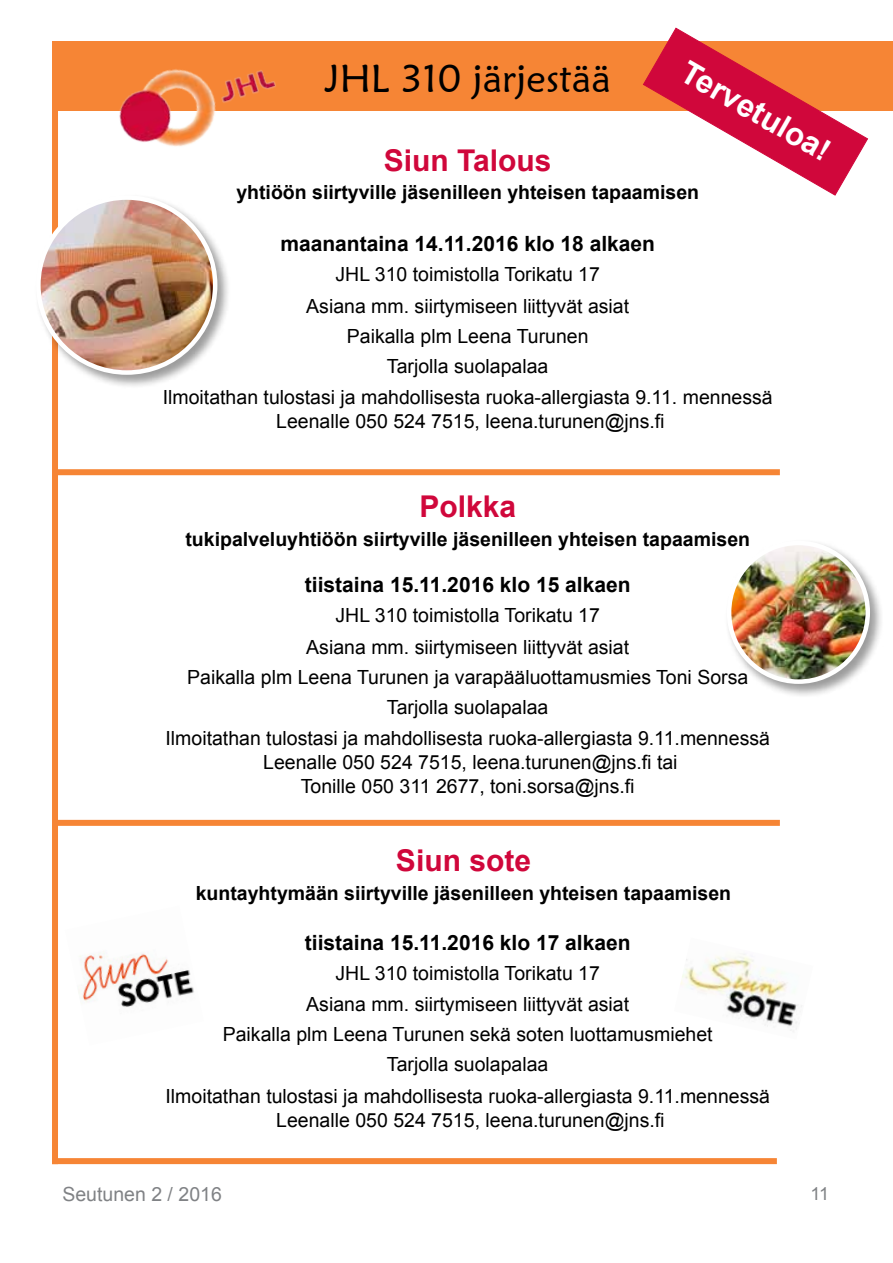
<style>
.page{position:relative;width:893px;height:1263px;background:#fff}
.page>*{position:absolute;margin:0;border:0;box-sizing:border-box;transform-origin:0 0}
.t1{font:39px "Maiandra GD";color:#000}
.t2{font:700 31.5px "Arial";color:#fff}
.t3{font:700 30px "Arial";color:#d0073b}
.t4{font:700 21px "Arial";color:#000}
.t5{font:19.5px/30.8px "Arial";color:#000;text-align:center}
.t6{font:700 19.5px "Arial";color:#000}
.t7{font:19.5px "Arial";color:#808285}
.t8{font:18px "Arial";color:#808285}
.s1{font-size:30px}
</style>
<div class="page">
<img style="left:79px;top:953px;width:115px;height:54px">
<div style="left:52px;top:41px;width:841px;height:70px;background:#f68535"></div>
<div style="left:52px;top:92px;width:6px;height:1072px;background:#f68535"></div>
<div style="left:55px;top:469px;width:725px;height:6px;background:#f68535"></div>
<div style="left:55px;top:820px;width:725px;height:6px;background:#f68535"></div>
<div style="left:52px;top:1158px;width:725px;height:6px;background:#f68535"></div>
<img style="left:119px;top:69px;width:157px;height:78px">
<img style="left:680px;top:954px;width:122px;height:78px">
<div style="left:725px;top:538px;width:159px;height:160px;background:#000;opacity:.39"></div>
<img style="left:729px;top:543px;width:139px;height:139px;border-radius:69px">
<div style="left:727px;top:541px;width:143px;height:143px;border:4px solid #fff;border-radius:50%"></div>
<div style="left:34px;top:193px;width:198px;height:196px;background:#000;opacity:.39"></div>
<img style="left:38px;top:198px;width:177px;height:175px">
<div style="left:36px;top:195px;width:181px;height:180px;border:4px solid #fff;border-radius:50%"></div>
<svg style="left:643px;top:28px;width:225px;height:168px"></svg>
<h2 class="t2" style="left:694px;top:51px;width:168px;rotate:30deg">Tervetuloa<span class="s1">!</span></h2>
<h1 class="t1" style="left:324px;top:54px;width:288px">JHL 310 järjestää</h1>
<h3 class="t3" style="left:384px;top:140px;width:169px">Siun Talous</h3>
<p class="t6" style="left:236px;top:179px;width:464px">yhtiöön siirtyville jäsenilleen yhteisen tapaamisen</p>
<p class="t4" style="left:280px;top:230px;width:376px">maanantaina 14.11.2016 klo 18 alkaen</p>
<p class="t5" style="left:163px;top:259px;width:611px">JHL 310 toimistolla Torikatu 17<br>Asiana mm. siirtymiseen liittyvät asiat<br>Paikalla plm Leena Turunen<br>Tarjolla suolapalaa<br>Ilmoitathan tulostasi ja mahdollisesta ruoka-allergiasta 9.11. mennessä</p>
<p class="t5" style="left:276px;top:406px;width:390px">Leenalle 050 524 7515, leena.turunen@jns.fi</p>
<h3 class="t3" style="left:419px;top:487px;width:98px">Polkka</h3>
<p class="t6" style="left:185px;top:526px;width:566px">tukipalveluyhtiöön siirtyville jäsenilleen yhteisen tapaamisen</p>
<p class="t4" style="left:305px;top:571px;width:327px">tiistaina 15.11.2016 klo 15 alkaen</p>
<p class="t5" style="left:166px;top:600px;width:606px">JHL 310 toimistolla Torikatu 17<br>Asiana mm. siirtymiseen liittyvät asiat<br>Paikalla plm Leena Turunen ja varapääluottamusmies Toni Sorsa Tarjolla suolapalaa<br>Ilmoitathan tulostasi ja mahdollisesta ruoka-allergiasta 9.11.mennessä</p>
<p class="t5" style="left:263px;top:750px;width:416px;line-height:24px">Leenalle 050 524 7515, leena.turunen@jns.fi tai<br>Tonille 050 311 2677, toni.sorsa@jns.fi</p>
<h3 class="t3" style="left:396px;top:841px;width:137px">Siun sote</h3>
<p class="t6" style="left:196px;top:880px;width:537px">kuntayhtymään siirtyville jäsenilleen yhteisen tapaamisen</p>
<p class="t4" style="left:305px;top:928px;width:327px">tiistaina 15.11.2016 klo 17 alkaen</p>
<p class="t5" style="left:166px;top:957px;width:606px">JHL 310 toimistolla Torikatu 17<br>Asiana mm. siirtymiseen liittyvät asiat<br>Paikalla plm Leena Turunen sekä soten luottamusmiehet<br>Tarjolla suolapalaa<br>Ilmoitathan tulostasi ja mahdollisesta ruoka-allergiasta 9.11.mennessä</p>
<p class="t5" style="left:276px;top:1104px;width:390px">Leenalle 050 524 7515, leena.turunen@jns.fi</p>
<p class="t7" style="left:62px;top:1181px;width:161px">Seutunen 2 / 2016</p>
<p class="t8" style="left:810px;top:1181px;width:20px">11</p>
</div>
